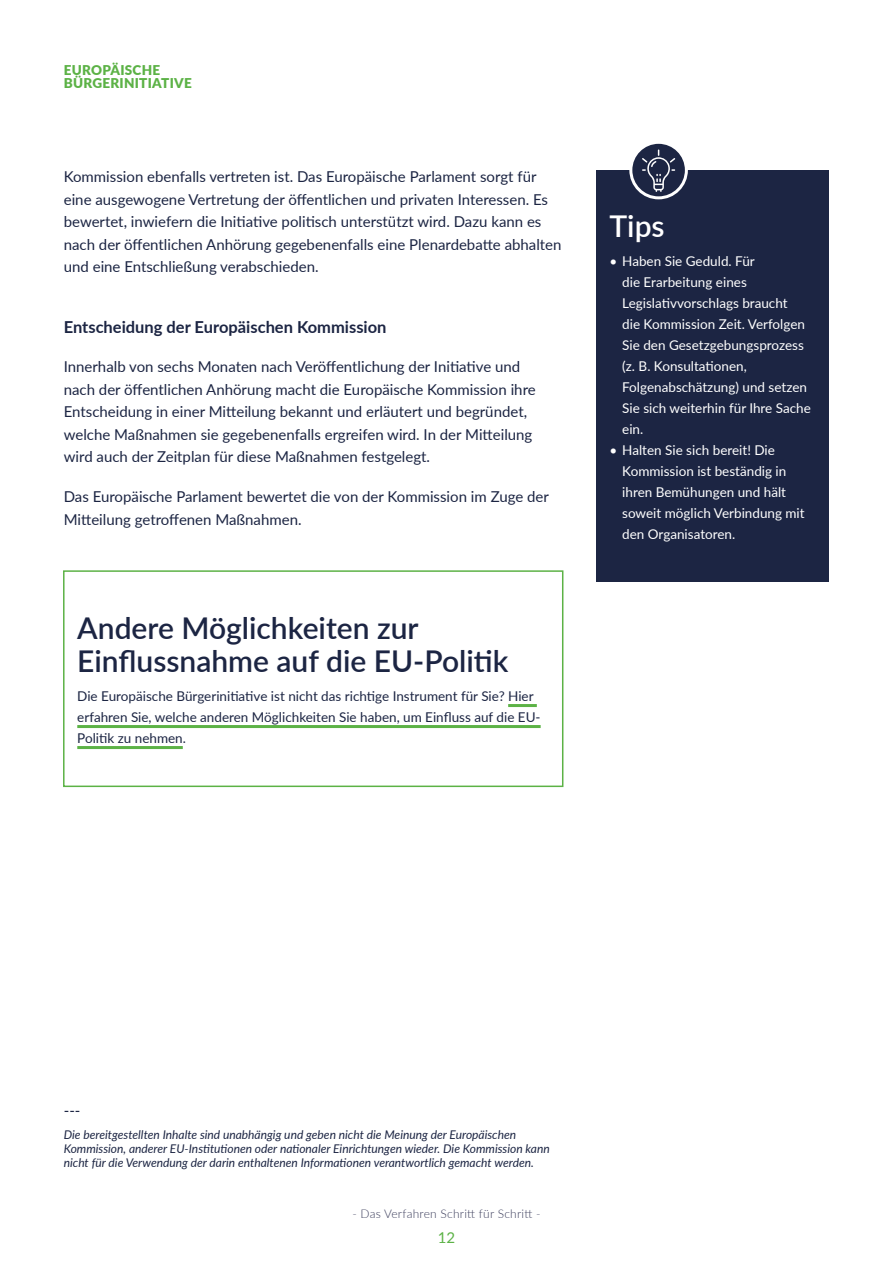
<style>
.page{position:relative;width:893px;height:1263px;background:#fff}
.page>*{position:absolute;margin:0;border:0;box-sizing:border-box;transform-origin:0 0}
.t1{font:600 30px/33px "Lato";color:#1c2543}
.t2{font:600 30px "Lato";color:#fff}
.t3{font:700 16.5px "Lato";color:#1c2543}
.t4{font:15px/22.5px "Lato";color:#1c2543}
.t5{font:15px "Lato";color:#5cb246}
.t6{font:13.5px/21px "Lato";color:#fff}
.t7{font:13.5px/21px "Lato";color:#1c2543}
.t8{font:900 13.5px/13.5px "Lato";letter-spacing:.02em;color:#5cb246}
.t9{font:italic 12px/14.4px "Lato";color:#1c2543}
.t10{font:300 12px "Lato";letter-spacing:.02em;color:#3c3e5c}
</style>
<div class="page">
<hr style="left:508px;top:704px;width:29px;height:3px;background:#5cb246">
<hr style="left:77px;top:725px;width:464px;height:3px;background:#5cb246">
<hr style="left:77px;top:746px;width:106px;height:3px;background:#5cb246">
<div style="left:63px;top:570px;width:500px;height:217px;border:2px solid #5cb246"></div>
<div style="left:597px;top:170px;width:232px;height:412px;background:#1c2543"></div>
<svg style="left:631px;top:142px;width:55px;height:56px"></svg>
<div style="left:629px;top:141px;width:59px;height:58px;border:3px solid #fff;border-radius:50%"></div>
<svg style="left:642px;top:149px;width:33px;height:43px"></svg>
<p class="t8" style="left:64px;top:62px;width:129px">EUROPÄISCHE<br>BÜRGERINITIATIVE</p>
<p class="t4" style="left:64px;top:165px;width:499px">Kommission ebenfalls vertreten ist. Das Europäische Parlament sorgt für eine ausgewogene Vertretung der öffentlichen und privaten Interessen. Es bewertet, inwiefern die Initiative politisch unterstützt wird. Dazu kann es nach der öffentlichen Anhörung gegebenenfalls eine Plenardebatte abhalten und eine Entschließung verabschieden.</p>
<p class="t3" style="left:64px;top:315px;width:324px">Entscheidung der Europäischen Kommission</p>
<p class="t4" style="left:64px;top:355px;width:473px">Innerhalb von sechs Monaten nach Veröffentlichung der Initiative und nach der öffentlichen Anhörung macht die Europäische Kommission ihre Entscheidung in einer Mitteilung bekannt und erläutert und begründet, welche Maßnahmen sie gegebenenfalls ergreifen wird. In der Mitteilung wird auch der Zeitplan für diese Maßnahmen festgelegt.</p>
<p class="t4" style="left:64px;top:485px;width:487px">Das Europäische Parlament bewertet die von der Kommission im Zuge der<br>Mitteilung getroffenen Maßnahmen.</p>
<h1 class="t1" style="left:77px;top:610px;width:433px">Andere Möglichkeiten zur<br>Einflussnahme auf die EU-Politik</h1>
<p class="t7" style="left:77px;top:685px;width:465px">Die Europäische Bürgerinitiative ist nicht das richtige Instrument für Sie? Hier erfahren Sie, welche anderen Möglichkeiten Sie haben, um Einfluss auf die EU-<br>Politik zu nehmen.</p>
<h1 class="t2" style="left:609px;top:204px;width:57px">Tips</h1>
<p class="t6" style="left:622px;top:250px;width:190px;text-indent:-13px">• Haben Sie Geduld. Für<br>die Erarbeitung eines<br>Legislativvorschlags braucht<br>die Kommission Zeit. Verfolgen<br>Sie den Gesetzgebungsprozess (z. B. Konsultationen,<br>Folgenabschätzung) und setzen<br>Sie sich weiterhin für Ihre Sache ein.</p>
<p class="t6" style="left:622px;top:439px;width:184px;text-indent:-13px">• Halten Sie sich bereit! Die<br>Kommission ist beständig in ihren Bemühungen und hält soweit möglich Verbindung mit den Organisatoren.</p>
<p class="t4" style="left:64px;top:1098px;width:18px">---</p>
<p class="t9" style="left:64px;top:1126px;width:487px">Die bereitgestellten Inhalte sind unabhängig und geben nicht die Meinung der Europäischen<br>Kommission, anderer EU-Institutionen oder nationaler Einrichtungen wieder. Die Kommission kann nicht für die Verwendung der darin enthaltenen Informationen verantwortlich gemacht werden.</p>
<p class="t10" style="left:352px;top:1206px;width:190px">- Das Verfahren Schritt für Schritt -</p>
<p class="t5" style="left:438px;top:1227px;width:19px">12</p>
</div>
